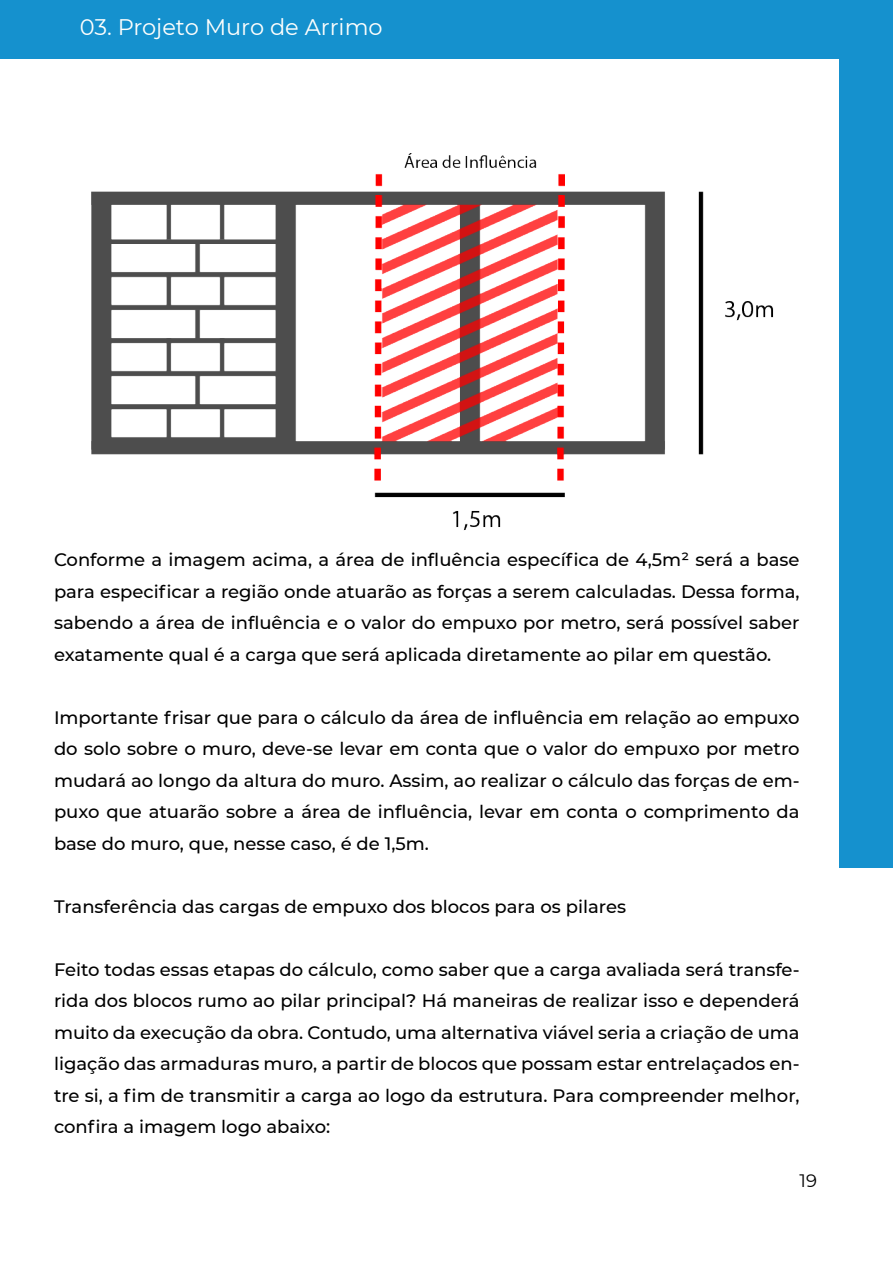
<style>
.page{position:relative;width:893px;height:1263px;background:#fff}
.page>*{position:absolute;margin:0;border:0;box-sizing:border-box;transform-origin:0 0}
.t1{font:22.5px "Montserrat";color:#fffffd}
.t2{font:500 18px/31.5px "Montserrat";color:#000;text-align:justify}
.t3{font:18px "Montserrat";color:#000}
</style>
<div class="page">
<div style="left:0;top:0;width:893px;height:59px;background:#1591ce"></div>
<div style="left:839px;top:52px;width:54px;height:816px;background:#1591ce"></div>
<img style="left:91px;top:153px;width:683px;height:377px">
<p class="t1" style="left:80px;top:12px;width:304px">03. Projeto Muro de Arrimo</p>
<p class="t2" style="left:54px;top:543px;width:747px">Conforme a imagem acima, a área de influência específica de 4,5m² será a base para especificar a região onde atuarão as forças a serem calculadas. Dessa forma, sabendo a área de influência e o valor do empuxo por metro, será possível saber exatamente qual é a carga que será aplicada diretamente ao pilar em questão.</p>
<p class="t2" style="left:54px;top:701px;width:747px">Importante frisar que para o cálculo da área de influência em relação ao empuxo do solo sobre o muro, deve-se levar em conta que o valor do empuxo por metro mudará ao longo da altura do muro. Assim, ao realizar o cálculo das forças de em&shy;puxo que atuarão sobre a área de influência, levar em conta o comprimento da base do muro, que, nesse caso, é de 1,5m.</p>
<p class="t2" style="left:54px;top:890px;width:573px">Transferência das cargas de empuxo dos blocos para os pilares</p>
<p class="t2" style="left:54px;top:953px;width:747px">Feito todas essas etapas do cálculo, como saber que a carga avaliada será transfe&shy;rida dos blocos rumo ao pilar principal? Há maneiras de realizar isso e dependerá muito da execução da obra. Contudo, uma alternativa viável seria a criação de uma ligação das armaduras muro, a partir de blocos que possam estar entrelaçados en&shy;tre si, a fim de transmitir a carga ao logo da estrutura. Para compreender melhor, confira a imagem logo abaixo:</p>
<p class="t3" style="left:799px;top:1168px;width:19px">19</p>
</div>
